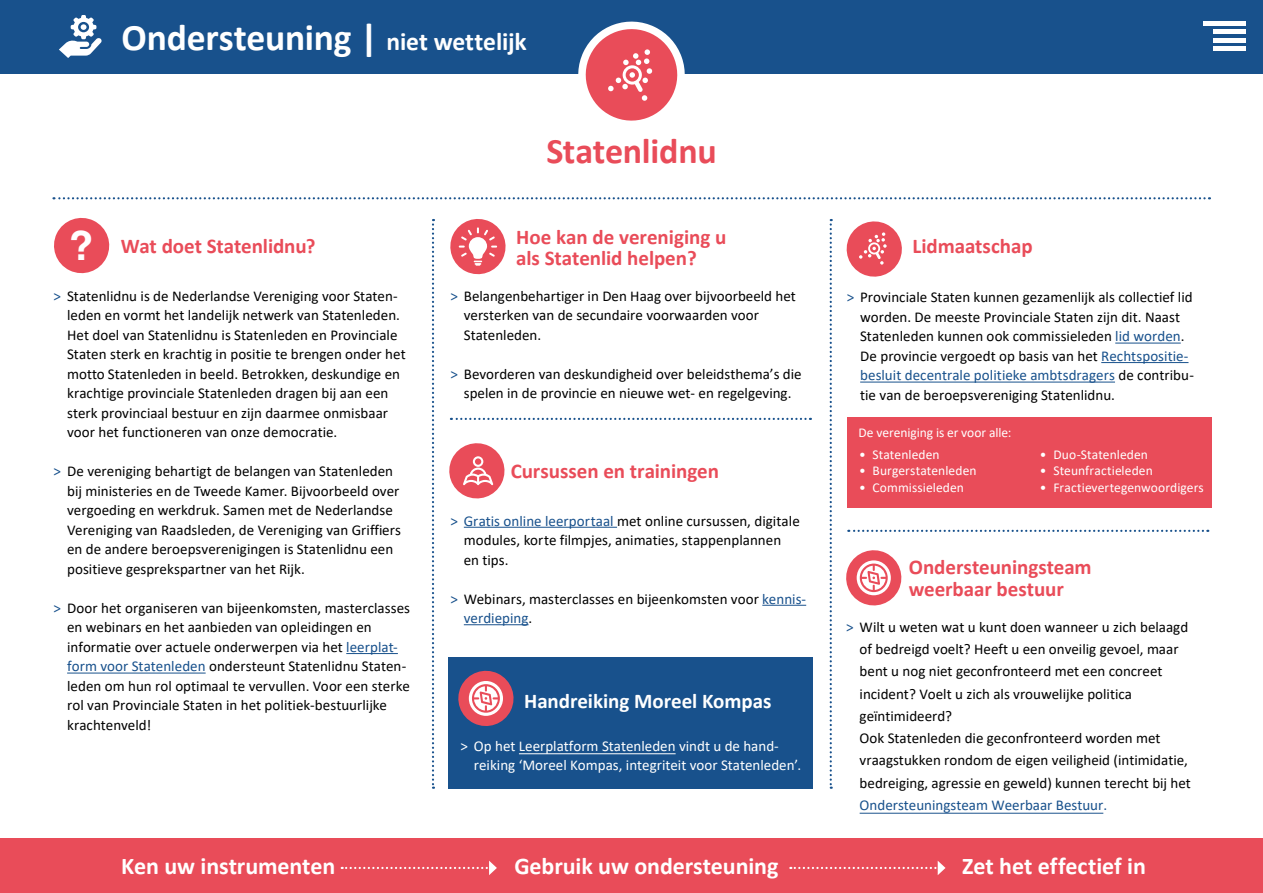
<style>
.page{position:relative;width:1263px;height:893px;background:#fff}
.page>*{position:absolute;margin:0;border:0;box-sizing:border-box;transform-origin:0 0}
.t1{font:700 40.35px "Helvetica";color:#fff}
.t2{font:700 37.5px "Calibri";letter-spacing:-.005em;color:#fff}
.t3{font:700 36px "Calibri";letter-spacing:-.01em;color:#e94c59}
.t4{font:700 24px "Calibri";letter-spacing:-.005em;color:#fff}
.kopje{font:700 21px/21px "Calibri";letter-spacing:-.005em;color:#e94c59}
.kopje-2{font:700 21px "Calibri";color:#fff}
.bodytekst{font:15px/19.5px "Calibri";color:#000}
.bodytekst-2{font:15px/19.5px "Calibri";color:#fff}
.bodytekst-3{font:13.5px "Calibri";letter-spacing:.005em;color:#fff}
.s1{font-size:25.5px}
.s2{color:#18518c}
.s3{font-style:inherit}
</style>
<div class="page">
<div style="left:448px;top:657px;width:364px;height:132px;background:#18518c"></div>
<div style="left:0;top:0;width:1263px;height:73px;background:#18518c"></div>
<svg style="left:59px;top:15px;width:43px;height:43px"></svg>
<hr style="left:1203px;top:21px;width:42px;height:4px;background:#fff">
<div style="left:1213px;top:29px;width:32px;height:5px;background:#fff"></div>
<hr style="left:1213px;top:38px;width:32px;height:4px;background:#fff">
<hr style="left:1213px;top:47px;width:32px;height:4px;background:#fff">
<svg style="left:432px;top:219px;width:2px;height:570px"></svg>
<svg style="left:830px;top:219px;width:2px;height:570px"></svg>
<hr style="left:464px;top:527px;width:153px;height:1px;background:#18518c">
<hr style="left:762px;top:605px;width:44px;height:1px;background:#18518c">
<hr style="left:464px;top:624px;width:64px;height:1px;background:#18518c">
<hr style="left:346px;top:653px;width:52px;height:1px;background:#18518c">
<hr style="left:67px;top:673px;width:139px;height:1px;background:#18518c">
<div style="left:0;top:839px;width:1263px;height:54px;background:#e94c59"></div>
<svg style="left:342px;top:861px;width:155px;height:14px"></svg>
<svg style="left:790px;top:861px;width:155px;height:14px"></svg>
<svg style="left:53px;top:197px;width:1157px;height:2px"></svg>
<svg style="left:450px;top:219px;width:56px;height:56px"></svg>
<hr style="left:1115px;top:343px;width:66px;height:1px;background:#18518c">
<hr style="left:1101px;top:362px;width:87px;height:1px;background:#18518c">
<hr style="left:860px;top:382px;width:255px;height:1px;background:#18518c">
<div style="left:847px;top:418px;width:364px;height:90px;background:#e94c59"></div>
<svg style="left:571px;top:21px;width:121px;height:100px"></svg>
<svg style="left:846px;top:221px;width:56px;height:56px"></svg>
<svg style="left:449px;top:443px;width:56px;height:56px"></svg>
<svg style="left:54px;top:217px;width:56px;height:57px"></svg>
<svg style="left:451px;top:418px;width:360px;height:2px"></svg>
<svg style="left:848px;top:530px;width:360px;height:2px"></svg>
<svg style="left:458px;top:670px;width:56px;height:56px"></svg>
<svg style="left:846px;top:550px;width:56px;height:56px"></svg>
<hr style="left:519px;top:753px;width:157px;height:1px;background:#fff">
<hr style="left:860px;top:813px;width:243px;height:1px;background:#18518c">
<p class="t2" style="left:121px;top:13px;width:407px">Ondersteuning | <span class="s1">niet wettelijk</span></p>
<p class="t1" style="left:69px;top:221px;width:26px">?</p>
<p class="t3" style="left:546px;top:128px;width:172px">Statenlidnu</p>
<p class="kopje" style="left:516px;top:226px;width:212px">Hoe kan de vereniging u als Statenlid helpen?</p>
<p class="kopje" style="left:121px;top:235px;width:196px">Wat doet Statenlidnu?</p>
<p class="kopje" style="left:912px;top:235px;width:122px">Lidmaatschap</p>
<p class="bodytekst" style="left:67px;top:286px;width:340px;text-indent:-14px"><span class="s2">&gt;</span> Statenlidnu is de Nederlandse Vereniging voor Staten&shy;leden en vormt het landelijk netwerk van Statenleden.<br>Het doel van Statenlidnu is Statenleden en Provinciale Staten sterk en krachtig in positie te brengen onder het motto Statenleden in beeld. Betrokken, deskundige en krachtige provinciale Statenleden dragen bij aan een sterk provinciaal bestuur en zijn daarmee onmisbaar voor het functioneren van onze democratie.</p>
<p class="bodytekst" style="left:67px;top:461px;width:335px;text-indent:-13px"><span class="s2">&gt;</span> De vereniging behartigt de belangen van Statenleden bij ministeries en de Tweede Kamer. Bijvoorbeeld over vergoeding en werkdruk. Samen met de Nederlandse Vereniging van Raadsleden, de Vereniging van Griffiers en de andere beroepsverenigingen is Statenlidnu een positieve gesprekspartner van het Rijk.</p>
<p class="bodytekst" style="left:67px;top:598px;width:344px;text-indent:-14px"><span class="s2">&gt;</span> Door het organiseren van bijeenkomsten, masterclasses en webinars en het aanbieden van opleidingen en informatie over actuele onderwerpen via het <span class="s2">leerplat&shy;form voor Statenleden</span> ondersteunt Statenlidnu Staten&shy;leden om hun rol optimaal te vervullen. Voor een sterke rol van Provinciale Staten in het politiek-bestuurlijke krachtenveld!</p>
<p class="bodytekst" style="left:464px;top:286px;width:334px;text-indent:-14px"><span class="s2">&gt;</span> Belangenbehartiger in Den Haag over bijvoorbeeld het versterken van de secundaire voorwaarden voor<br>Statenleden.</p>
<p class="bodytekst" style="left:450px;top:364px;width:353px;text-align:center"><span class="s2">&gt;</span> Bevorderen van deskundigheid over beleidsthema’s die spelen in de provincie en nieuwe wet- en regelgeving.</p>
<p class="kopje" style="left:511px;top:461px;width:210px">Cursussen en trainingen</p>
<p class="bodytekst" style="left:464px;top:510px;width:337px;text-indent:-14px"><span class="s2">&gt; Gratis online leerportaal</span> met online cursussen, digitale modules, korte filmpjes, animaties, stappenplannen en tips.</p>
<p class="bodytekst" style="left:464px;top:588px;width:344px;text-indent:-13px"><span class="s2">&gt;</span> Webinars, masterclasses en bijeenkomsten voor <span class="s2">kennis&shy;verdieping</span>.</p>
<p class="kopje-2" style="left:524px;top:687px;width:249px">Handreiking Moreel Kompas</p>
<p class="bodytekst-2" style="left:474px;top:735px;width:329px;text-indent:-14px">&gt; Op het Leerplatform Statenleden vindt u de hand&shy;reiking ‘Moreel Kompas, integriteit voor Statenleden’.</p>
<p class="bodytekst" style="left:860px;top:287px;width:335px;text-indent:-14px"><span class="s2">&gt;</span> Provinciale Staten kunnen gezamenlijk als collectief lid worden. De meeste Provinciale Staten zijn dit. Naast Statenleden kunnen ook commissieleden <span class="s2">lid worden</span>.<br>De provincie vergoedt op basis van het <span class="s2">Rechtspositie&shy;besluit decentrale politieke ambtsdragers</span> de contribu&shy;tie van de beroepsvereniging Statenlidnu.</p>
<p class="bodytekst-3" style="left:858px;top:423px;width:154px">De vereniging is er voor alle:</p>
<p class="bodytekst-3" style="left:859px;top:445px;width:82px">• Statenleden</p>
<p class="bodytekst-3" style="left:859px;top:461px;width:119px">• Burgerstatenleden</p>
<p class="bodytekst-3" style="left:859px;top:478px;width:106px">• Commissieleden</p>
<p class="bodytekst-3" style="left:1040px;top:445px;width:110px">• Duo-Statenleden</p>
<p class="bodytekst-3" style="left:1040px;top:461px;width:114px">• Steunfractieleden</p>
<p class="bodytekst-3" style="left:1040px;top:478px;width:165px">• Fractievertegenwoordigers</p>
<p class="kopje" style="left:909px;top:557px;width:184px">Ondersteuningsteam weerbaar bestuur</p>
<p class="bodytekst" style="left:860px;top:615px;width:333px;line-height:22.4px;text-indent:-14px"><span class="s2">&gt;</span> Wilt u weten wat u kunt doen wanneer u zich belaagd of bedreigd voelt? Heeft u een onveilig gevoel, maar bent u nog niet geconfronteerd met een concreet incident? Voelt u zich als vrouwelijke politica geïntimideerd?<br>Ook Statenleden die geconfronteerd worden met vraagstukken rondom de eigen veiligheid (intimidatie, bedreiging, agressie en geweld) kunnen terecht bij het <span class="s2">Ondersteuningsteam Weerbaar Bestuur.</span></p>
<p class="t4" style="left:121px;top:850px;width:216px">Ken <span class="s3">uw</span> instrumenten</p>
<p class="t4" style="left:514px;top:850px;width:266px">Gebruik <span class="s3">uw</span> ondersteuning</p>
<p class="t4" style="left:962px;top:850px;width:185px">Zet het effectief in</p>
</div>
